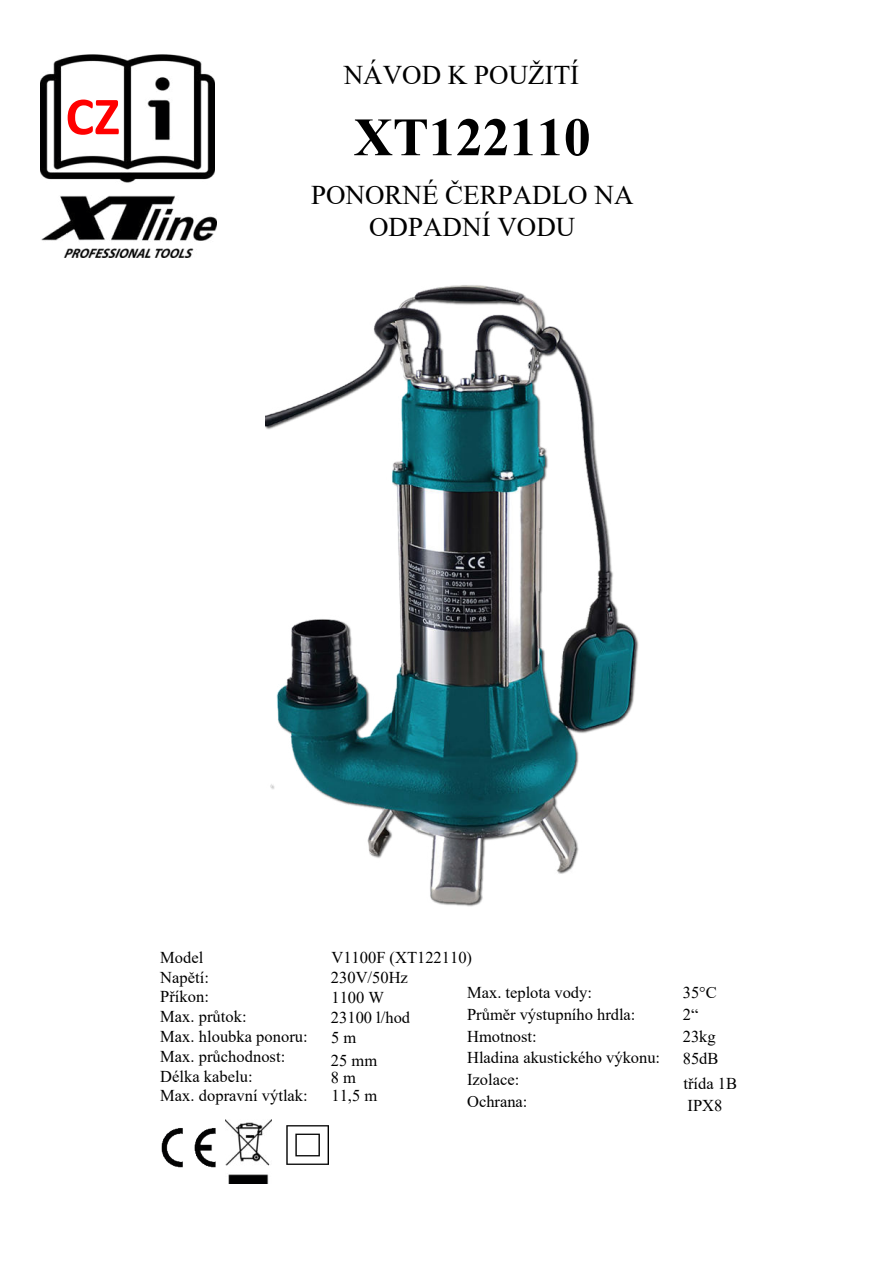
<style>
.page{position:relative;width:893px;height:1263px;background:#fff}
.page>*{position:absolute;margin:0;border:0;box-sizing:border-box;transform-origin:0 0}
.t1{font:700 54px "Times New Roman";color:#000}
.t2{font:700 54px "Calibri";color:#f00}
.t3{font:27px/32.4px "Times New Roman";color:#000;text-align:center}
.t4{font:16.5px/19.8px "Times New Roman";color:#000}
.t5{font:16.5px/22px "Times New Roman";color:#000}
.s1{font-style:inherit}
</style>
<div class="page">
<img style="left:41px;top:202px;width:176px;height:55px">
<img style="left:40px;top:54px;width:175px;height:148px">
<img style="left:161px;top:1128px;width:55px;height:40px">
<img style="left:226px;top:1119px;width:45px;height:64px">
<img style="left:286px;top:1125px;width:43px;height:40px">
<img style="left:265px;top:285px;width:374px;height:622px">
<h1 class="t2" style="left:66px;top:78px;width:56px">CZ</h1>
<h2 class="t3" style="left:344px;top:58px;width:237px">NÁVOD K POUŽITÍ</h2>
<h1 class="t1" style="left:354px;top:98px;width:239px">XT122110</h1>
<h2 class="t3" style="left:311px;top:178px;width:324px">PONORNÉ ČERPADLO NA<br>ODPADNÍ VODU</h2>
<p class="t4" style="left:160px;top:947px;width:149px">Model<br>Napětí:<br>Příkon:<br>Max. průtok:<br>Max. hloubka ponoru:<br>Max. průchodnost:<br>Délka kabelu:<br>Max. dopravní výtlak:</p>
<p class="t4" style="left:331px;top:946px;width:143px">V1100F <span class="s1">(XT122110)<br></span>230V/50Hz<br>1100 W<br>23100 l/hod<br>5 m</p>
<p class="t4" style="left:331px;top:1042px;width:48px;line-height:34.8px">25 mm<br>11,5 m</p>
<p class="t4" style="left:467px;top:981px;width:195px;line-height:21.8px">Max. teplota vody:<br>Průměr výstupního hrdla:<br>Hmotnost:<br>Hladina akustického výkonu:<br>Izolace:<br><span class="s1">Ochrana</span>:</p>
<p class="t4" style="left:683px;top:981px;width:37px;line-height:22px">35°C<br>2“<br>23kg<br>85dB</p>
<p class="t4" style="left:331px;top:1067px;width:27px">8 m</p>
<p class="t5" style="left:683px;top:1072px;width:55px">třída 1B<br><span class="s1">IPX</span>8</p>
</div>
